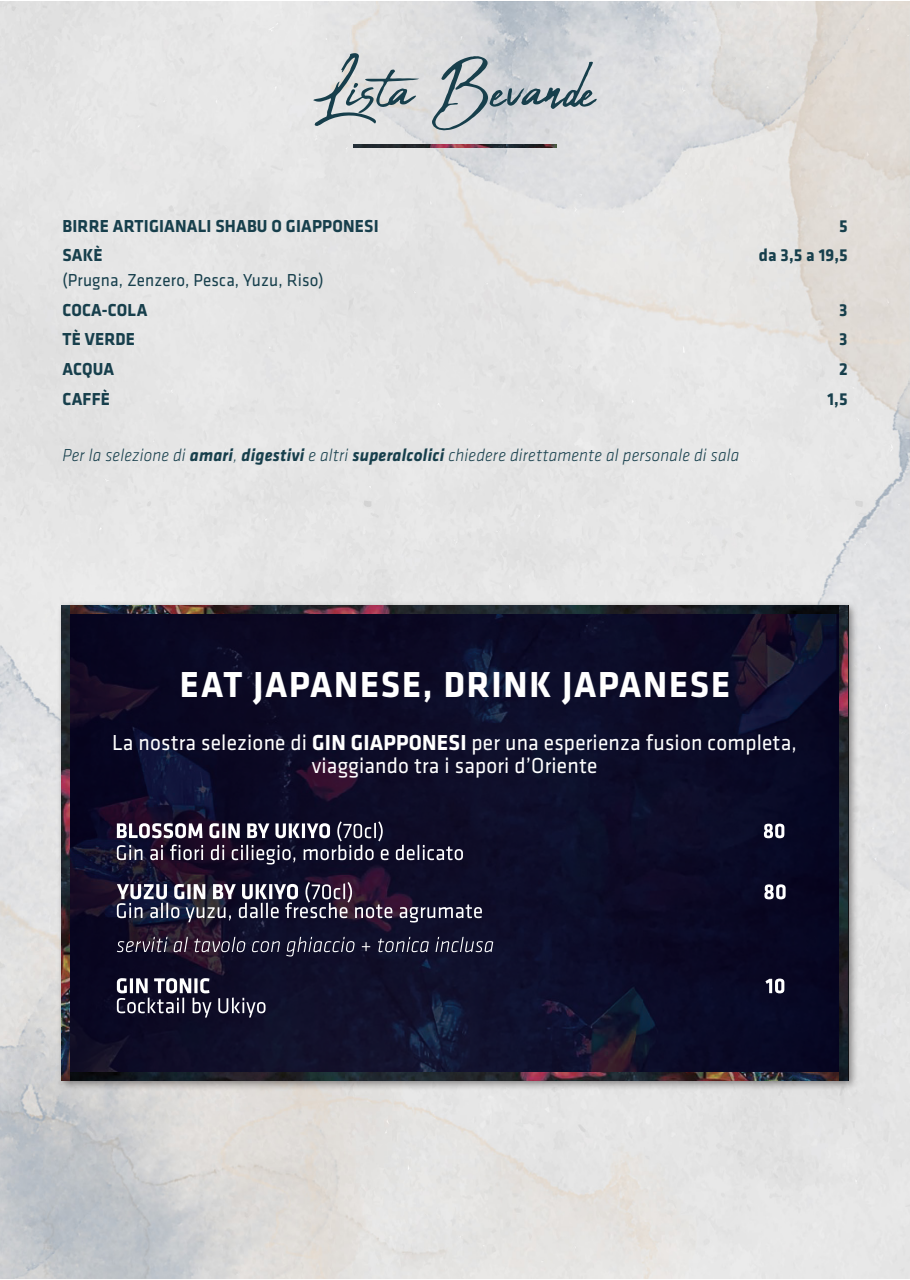
<style>
.page{position:relative;width:910px;height:1280px;background:#fff}
.page>*{position:absolute;margin:0;border:0;box-sizing:border-box;transform-origin:0 0}
.t1{font:700 37.5px "Klavika";letter-spacing:.05em;color:#fff;scale:.95 1}
.t2{font:22.5px "Klavika";letter-spacing:.01em;color:#fff;scale:.95 1}
.t3{font:italic 300 18px "Klavika";letter-spacing:.01em;color:#173f4c;scale:.95 1}
.t4{font:700 18px "Klavika";letter-spacing:.01em;color:#173f4c;scale:.95 1}
.t5{font:18px "Klavika";letter-spacing:.01em;color:#173f4c;scale:.95 1}
.s1{font-weight:700}
</style>
<div class="page">
<img style="left:0;top:2px;width:910px;height:1276px">
<div style="left:56px;top:600px;width:803px;height:491px;background:#231f20;opacity:.75"></div>
<svg style="left:70px;top:614px;width:778px;height:458px;background:#0d0c27"></svg>
<svg style="left:313px;top:53px;width:284px;height:78px;background:#bdc4c7"></svg>
<img style="left:354px;top:145px;width:202px;height:3px">
<img style="left:70px;top:1072px;width:778px;height:8px">
<img style="left:70px;top:606px;width:778px;height:8px">
<img style="left:62px;top:606px;width:8px;height:474px">
<img style="left:839px;top:606px;width:8px;height:474px">
<svg style="left:117px;top:821px;width:667px;height:43px;background:#2b2840"></svg>
<svg style="left:117px;top:937px;width:376px;height:19px;background:#353248"></svg>
<svg style="left:117px;top:882px;width:669px;height:40px;background:#2e2b43"></svg>
<svg style="left:117px;top:978px;width:667px;height:39px;background:#1b1c36"></svg>
<p class="t4" style="left:63px;top:216px;width:334px">BIRRE ARTIGIANALI SHABU O GIAPPONESI</p>
<p class="t4" style="left:839px;top:216px;width:10px">5</p>
<p class="t4" style="left:63px;top:246px;width:44px">SAKÈ</p>
<p class="t4" style="left:759px;top:246px;width:95px">da 3,5 a 19,5</p>
<p class="t5" style="left:63px;top:270px;width:276px">(Prugna, Zenzero, Pesca, Yuzu, Riso)</p>
<p class="t4" style="left:63px;top:300px;width:91px">COCA-COLA</p>
<p class="t4" style="left:839px;top:300px;width:10px">3</p>
<p class="t4" style="left:63px;top:330px;width:78px">TÈ VERDE</p>
<p class="t4" style="left:839px;top:330px;width:10px">3</p>
<p class="t4" style="left:63px;top:359px;width:56px">ACQUA</p>
<p class="t4" style="left:839px;top:359px;width:11px">2</p>
<p class="t4" style="left:63px;top:389px;width:51px">CAFFÈ</p>
<p class="t4" style="left:827px;top:389px;width:23px">1,5</p>
<p class="t3" style="left:63px;top:445px;width:714px">Per la selezione di <span class="s1">amari</span>, <span class="s1">digestivi</span> e altri <span class="s1">superalcolici</span> chiedere direttamente al personale di sala</p>
<p class="t1" style="left:180px;top:664px;width:581px">EAT JAPANESE, DRINK JAPANESE</p>
<p class="t2" style="left:112px;top:730px;width:722px">La nostra selezione di <span class="s1">GIN GIAPPONESI</span> per una esperienza fusion completa,</p>
<p class="t2" style="left:312px;top:753px;width:302px">viaggiando tra i sapori d’Oriente</p>
</div>
